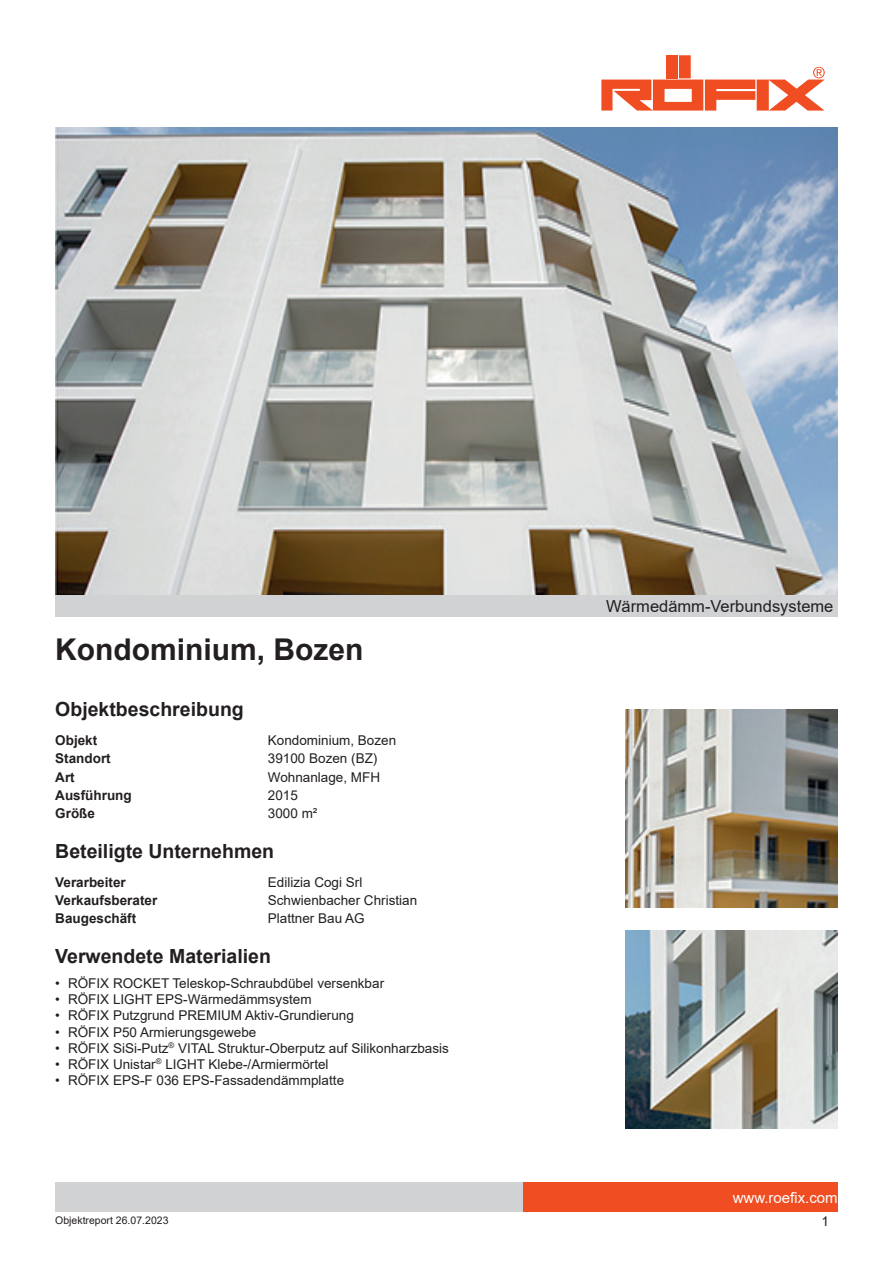
<style>
.page{position:relative;width:893px;height:1263px;background:#fff}
.page>*{position:absolute;margin:0;border:0;box-sizing:border-box;transform-origin:0 0}
.t1{font:700 30px "Arial";color:#231f20}
.t2{font:700 19.5px "Arial";color:#231f20}
.t3{font:16.5px "Arial";color:#231f20}
.t4{font:15px "Arial";color:#fff}
.t5{font:13.5px "Arial";color:#231f20}
.t6{font:700 13.5px "Arial";color:#231f20}
.t7{font:10.5px "Arial";color:#231f20}
</style>
<div class="page">
<div style="left:523px;top:1182px;width:315px;height:30px;background:#f04d22"></div>
<div style="left:55px;top:1182px;width:468px;height:30px;background:#d1d2d4"></div>
<div style="left:679px;top:55px;width:12px;height:23px;background:#f04d22"></div>
<div style="left:666px;top:55px;width:11px;height:23px;background:#f04d22"></div>
<svg style="left:601px;top:67px;width:224px;height:44px"></svg>
<img style="left:55px;top:128px;width:783px;height:467px">
<div style="left:55px;top:595px;width:783px;height:22px;background:#d1d2d4"></div>
<img style="left:625px;top:710px;width:213px;height:197px">
<img style="left:625px;top:931px;width:213px;height:197px">
<h1 class="t1" style="left:55px;top:628px;width:310px">Kondominium, Bozen</h1>
<h2 class="t2" style="left:55px;top:696px;width:190px">Objektbeschreibung</h2>
<p class="t6" style="left:55px;top:731px;width:44px">Objekt</p>
<p class="t5" style="left:268px;top:731px;width:130px">Kondominium, Bozen</p>
<p class="t6" style="left:55px;top:749px;width:57px">Standort</p>
<p class="t5" style="left:268px;top:749px;width:111px">39100 Bozen (BZ)</p>
<p class="t6" style="left:55px;top:767px;width:21px">Art</p>
<p class="t5" style="left:268px;top:768px;width:114px">Wohnanlage, MFH</p>
<p class="t6" style="left:55px;top:786px;width:78px">Ausführung</p>
<p class="t5" style="left:268px;top:786px;width:32px">2015</p>
<p class="t6" style="left:55px;top:804px;width:41px">Größe</p>
<p class="t5" style="left:268px;top:804px;width:51px">3000 m²</p>
<h2 class="t2" style="left:55px;top:837px;width:220px">Beteiligte Unternehmen</h2>
<p class="t6" style="left:55px;top:872px;width:72px">Verarbeiter</p>
<p class="t5" style="left:268px;top:873px;width:96px">Edilizia Cogi Srl</p>
<p class="t6" style="left:55px;top:891px;width:104px">Verkaufsberater</p>
<p class="t5" style="left:268px;top:891px;width:151px">Schwienbacher Christian</p>
<p class="t6" style="left:55px;top:909px;width:83px">Baugeschäft</p>
<p class="t5" style="left:268px;top:909px;width:98px">Plattner Bau AG</p>
<h2 class="t2" style="left:55px;top:943px;width:217px">Verwendete Materialien</h2>
<p class="t5" style="left:55px;top:974px;width:330px">• RÖFIX ROCKET Teleskop-Schraubdübel versenkbar</p>
<p class="t5" style="left:55px;top:990px;width:258px">• RÖFIX LIGHT EPS-Wärmedämmsystem</p>
<p class="t5" style="left:55px;top:1006px;width:300px">• RÖFIX Putzgrund PREMIUM Aktiv-Grundierung</p>
<p class="t5" style="left:55px;top:1022px;width:203px">• RÖFIX P50 Armierungsgewebe</p>
<p class="t5" style="left:55px;top:1039px;width:395px">• RÖFIX SiSi-Putz<sup>®</sup> VITAL Struktur-Oberputz auf Silikonharzbasis</p>
<p class="t5" style="left:55px;top:1055px;width:275px">• RÖFIX Unistar<sup>®</sup> LIGHT Klebe-/Armiermörtel</p>
<p class="t5" style="left:55px;top:1071px;width:290px">• RÖFIX EPS-F 036 EPS-Fassadendämmplatte</p>
<p class="t7" style="left:55px;top:1213px;width:115px">Objektreport 26.07.2023</p>
<p class="t3" style="left:606px;top:595px;width:229px">Wärmedämm-Verbundsysteme</p>
<p class="t4" style="left:733px;top:1187px;width:107px">www.roefix.com</p>
<p class="t5" style="left:821px;top:1212px;width:9px">1</p>
</div>
